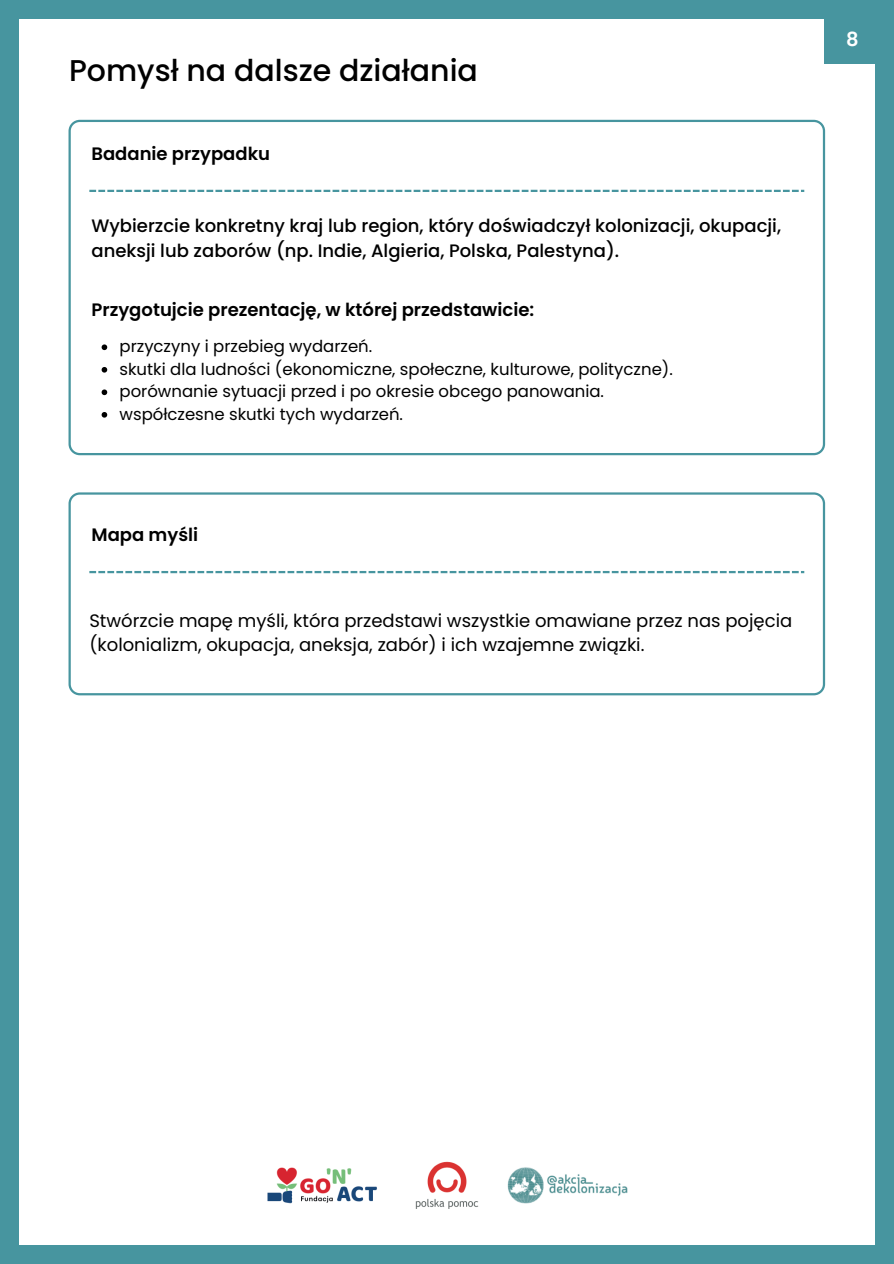
<style>
.page{position:relative;width:894px;height:1264px;background:#fff}
.page>*{position:absolute;margin:0;border:0;box-sizing:border-box;transform-origin:0 0}
.t1{font:500 30px "Poppins";color:#000}
.t2{font:600 19.5px "Poppins";color:#fff}
.t3{font:500 18px/24.8px "Poppins";color:#000}
.t4{font:18px/24.8px "Poppins";color:#000}
.t5{font:600 18px "Poppins";color:#000}
.t6{font:16.5px "Poppins";color:#000}
</style>
<div class="page">
<div style="left:0;top:0;width:893px;height:1263px;background:#47959f"></div>
<div style="left:20px;top:19px;width:854px;height:1225px;background:#fff"></div>
<img style="left:267px;top:1161px;width:361px;height:48px">
<svg style="left:68px;top:120px;width:756px;height:335px"></svg>
<svg style="left:89px;top:190px;width:715px;height:2px"></svg>
<svg style="left:68px;top:492px;width:756px;height:203px"></svg>
<svg style="left:89px;top:571px;width:715px;height:2px"></svg>
<div style="left:824px;top:15px;width:56px;height:49px;background:#47959f"></div>
<h1 class="t1" style="left:69px;top:50px;width:410px">Pomysł na dalsze działania</h1>
<h2 class="t5" style="left:91px;top:141px;width:180px">Badanie przypadku</h2>
<h2 class="t3" style="left:91px;top:213px;width:691px">Wybierzcie konkretny kraj lub region, który doświadczył kolonizacji, okupacji, aneksji lub zaborów (np. Indie, Algieria, Polska, Palestyna).</h2>
<p class="t5" style="left:91px;top:297px;width:444px">Przygotujcie prezentację, w której przedstawicie:</p>
<h2 class="t6" style="left:119px;top:335px;width:254px">przyczyny i przebieg wydarzeń.</h2>
<p class="t6" style="left:119px;top:357px;width:554px">skutki dla ludności (ekonomiczne, społeczne, kulturowe, polityczne).</p>
<p class="t6" style="left:119px;top:380px;width:486px">porównanie sytuacji przed i po okresie obcego panowania.</p>
<p class="t6" style="left:119px;top:402px;width:285px">współczesne skutki tych wydarzeń.</p>
<h2 class="t5" style="left:91px;top:522px;width:108px">Mapa myśli</h2>
<p class="t4" style="left:89px;top:608px;width:704px">Stwórzcie mapę myśli, która przedstawi wszystkie omawiane przez nas pojęcia (kolonializm, okupacja, aneksja, zabór) i ich wzajemne związki.</p>
<p class="t2" style="left:845px;top:25px;width:14px">8</p>
</div>
